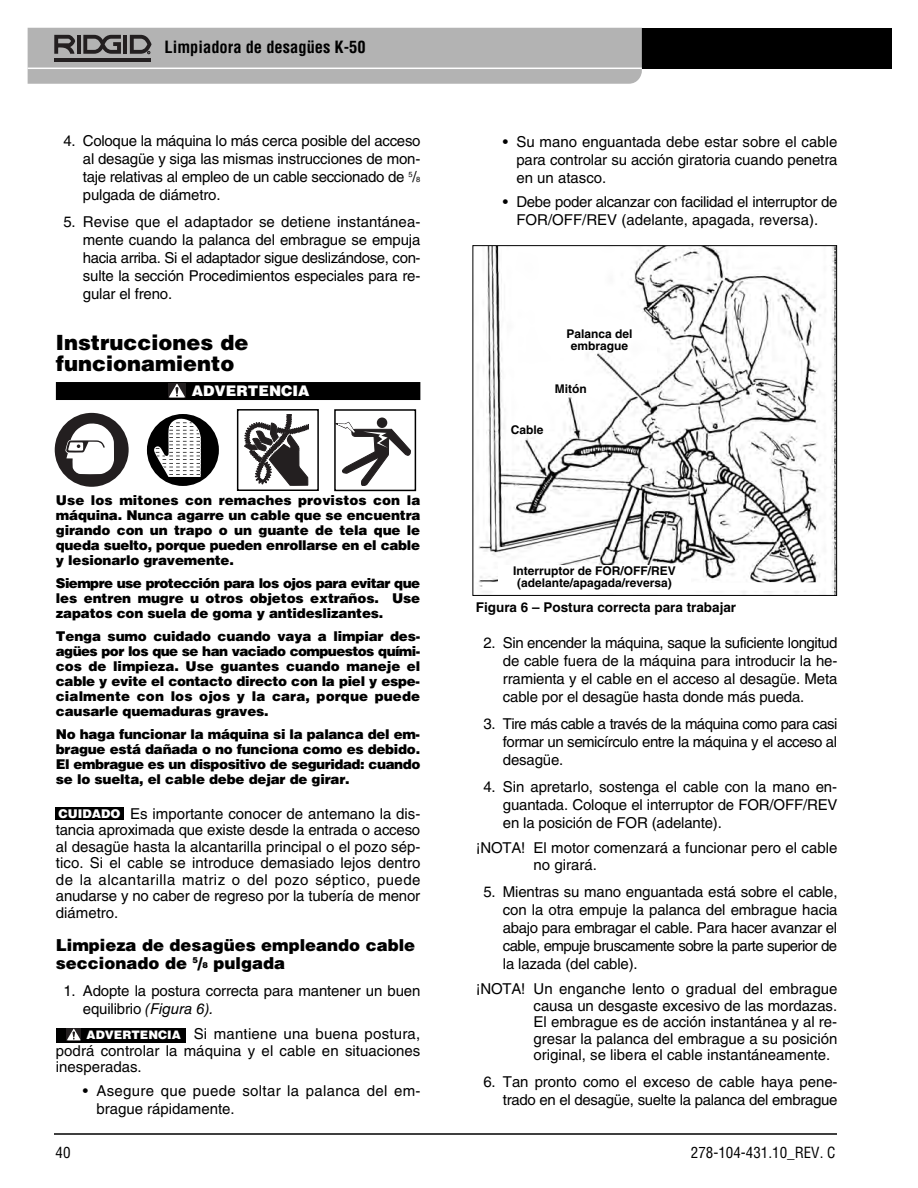
<style>
.page{position:relative;width:918px;height:1188px;background:#fff}
.page>*{position:absolute;margin:0;border:0;box-sizing:border-box;transform-origin:0 0}
.t1{font:900 21px/21px "Helvetica LT Std";color:#000}
.t2{font:900 16.5px/18px "Helvetica LT Std";color:#000}
.t3{font:700 condensed 16.5px "Helvetica LT Std";color:#000}
.t4{font:15px/18px "Helvetica LT Std";letter-spacing:-.01em;color:#000;text-align:justify}
.t5{font:15px/18px "Helvetica LT Std";letter-spacing:.02em;color:#000}
.t6{font:condensed 15px "Helvetica LT Std";color:#000}
.t7{font:900 14.7px "Helvetica LT Std";color:#fff}
.t8{font:900 13.5px/15px "Helvetica LT Std";letter-spacing:-.015em;color:#000;text-align:justify}
.t9{font:700 13.5px "Helvetica LT Std";color:#000}
.t10{font:700 12px/12px "Helvetica LT Std";color:#000;text-align:center}
.t11{font:900 12px "Helvetica LT Std";color:#fff}
.t12{font:900 11.7px "Helvetica LT Std";color:#fff}
.s1{font-size:7.5px}
.s2{font-size:8.25px}
.s3{font-style:italic}
</style>
<div class="page">
<div style="left:56px;top:382px;width:364px;height:18px;background:#000"></div>
<div style="left:168px;top:383px;width:17px;height:14px;background:#231f20"></div>
<svg style="left:169px;top:384px;width:16px;height:13px"></svg>
<hr style="left:54px;top:1133px;width:783px;height:2px;background:#000">
<div style="left:464px;top:28px;width:428px;height:41px;background:#000"></div>
<svg style="left:28px;top:28px;width:614px;height:56px;background:#afafaf"></svg>
<img style="left:478px;top:247px;width:357px;height:347px">
<div style="left:472px;top:245px;width:365px;height:351px;border:1px solid #000"></div>
<div style="left:482px;top:582px;width:339px;height:8px;background:#fff"></div>
<svg style="left:147px;top:414px;width:72px;height:72px"></svg>
<svg style="left:245px;top:415px;width:64px;height:70px"></svg>
<div style="left:237px;top:409px;width:82px;height:82px;border:2px solid #000"></div>
<div style="left:377px;top:418px;width:10px;height:10px;background:#231f20;border-radius:50%"></div>
<svg style="left:337px;top:422px;width:74px;height:64px"></svg>
<div style="left:334px;top:409px;width:82px;height:82px;border:2px solid #000"></div>
<svg style="left:55px;top:413px;width:74px;height:74px"></svg>
<div style="left:55px;top:807px;width:69px;height:13px;background:#000"></div>
<div style="left:56px;top:1028px;width:130px;height:15px;background:#000"></div>
<div style="left:66px;top:1028px;width:15px;height:12px;background:#231f20"></div>
<svg style="left:67px;top:1029px;width:14px;height:11px"></svg>
<div style="left:498px;top:565px;width:193px;height:28px;background:#fff"></div>
<p class="t3" style="left:165px;top:41px;width:203px">Limpiadora de desagües K-50</p>
<p class="t4" style="left:83px;top:133px;width:339px;text-indent:-20px">4. Coloque la máquina lo más cerca posible del acceso al desagüe y siga las mismas instrucciones de mon&shy;taje relativas al empleo de un cable seccionado de <sup>5</sup>/<span class="s1">8 </span>pulgada de diámetro.</p>
<p class="t4" style="left:83px;top:214px;width:339px;text-indent:-20px">5. Revise que el adaptador se detiene instantánea&shy;mente cuando la palanca del embrague se empuja hacia arriba. Si el adaptador sigue deslizándose, con&shy;sulte la sección Procedimientos especiales para re&shy;gular el freno.</p>
<h1 class="t1" style="left:56px;top:334px;width:194px">Instrucciones de funcionamiento</h1>
<p class="t7" style="left:192px;top:386px;width:119px">ADVERTENCIA</p>
<p class="t4" style="left:516px;top:134px;width:323px;text-indent:-14px">• Su mano enguantada debe estar sobre el cable para controlar su acción giratoria cuando penetra en un atasco.</p>
<p class="t4" style="left:503px;top:194px;width:336px;text-align:center">• Debe poder alcanzar con facilidad el interruptor de<br>FOR/OFF/REV (adelante, apagada, reversa).</p>
<p class="t10" style="left:567px;top:329px;width:68px">Palanca del embrague</p>
<p class="t10" style="left:555px;top:384px;width:33px">Mitón</p>
<p class="t10" style="left:511px;top:425px;width:34px">Cable</p>
<p class="t8" style="left:56px;top:494px;width:366px">Use los mitones con remaches provistos con la máquina. Nunca agarre un cable que se encuentra girando con un trapo o un guante de tela que le queda suelto, porque pueden enrollarse en el cable y lesionarlo gravemente.</p>
<p class="t8" style="left:56px;top:577px;width:366px">Siempre use protección para los ojos para evitar que les entren mugre u otros objetos extraños. Use zapatos con suela de goma y antideslizantes.</p>
<p class="t8" style="left:56px;top:630px;width:366px">Tenga sumo cuidado cuando vaya a limpiar des - agües por los que se han vaciado compuestos quími&shy;cos de limpieza. Use guantes cuando maneje el cable y evite el contacto directo con la piel y espe&shy;cialmente con los ojos y la cara, porque puede causarle quemaduras graves.</p>
<p class="t8" style="left:56px;top:728px;width:366px">No haga funcionar la máquina si la palanca del em&shy;brague está dañada o no funciona como es debido.<br>El embrague es un dispositivo de seguridad: cuando se lo suelta, el cable debe dejar de girar.</p>
<p class="t4" style="left:56px;top:807px;width:366px;line-height:16.5px;text-indent:74px">Es importante conocer de antemano la dis&shy;tancia aproximada que existe desde la entrada o acceso al desagüe hasta la alcantarilla principal o el pozo sép&shy;tico. Si el cable se introduce demasiado lejos dentro de la alcantarilla matriz o del pozo séptico, puede anudarse y no caber de regreso por la tubería de menor diámetro.</p>
<p class="t2" style="left:56px;top:937px;width:361px">Limpieza de desagües empleando cable seccionado de <sup>5</sup>/<span class="s2">8</span> pulgada</p>
<p class="t4" style="left:83px;top:983px;width:339px;text-indent:-20px">1. Adopte la postura correcta para mantener un buen equilibrio <span class="s3">(Figura 6).</span></p>
<p class="t4" style="left:56px;top:1027px;width:366px;line-height:16.5px;text-indent:138px">Si mantiene una buena postura, podrá controlar la máquina y el cable en situaciones ines peradas.</p>
<p class="t5" style="left:96px;top:1084px;width:326px;text-indent:-14px">• Asegure que puede soltar la palanca del em&shy;brague rápidamente.</p>
<p class="t6" style="left:56px;top:1146px;width:16px">40</p>
<p class="t6" style="left:691px;top:1146px;width:146px">278-104-431.10_REV. C</p>
<p class="t10" style="left:513px;top:566px;width:164px">Interruptor de FOR/OFF/REV (adelante/apagada/reversa)</p>
<p class="t9" style="left:476px;top:602px;width:262px">Figura 6 – Postura correcta para trabajar</p>
<p class="t4" style="left:503px;top:635px;width:336px;text-indent:-20px">2. Sin encender la máquina, saque la suficiente longitud de cable fuera de la máquina para introducir la he - rramienta y el cable en el acceso al desagüe. Meta cable por el desagüe hasta donde más pueda.</p>
<p class="t4" style="left:503px;top:716px;width:336px;text-indent:-20px">3. Tire más cable a través de la máquina como para casi formar un semicírculo entre la máquina y el acceso al desagüe.</p>
<p class="t4" style="left:503px;top:779px;width:336px;text-indent:-20px">4. Sin apretarlo, sostenga el cable con la mano en&shy;guantada. Coloque el interruptor de FOR/OFF/REV en la posición de FOR (adelante).</p>
<p class="t4" style="left:534px;top:841px;width:305px;line-height:16.5px;text-indent:-58px">¡NOTA! El motor comenzará a funcionar pero el cable no girará.</p>
<p class="t4" style="left:503px;top:884px;width:336px;text-indent:-20px">5. Mientras su mano enguantada está sobre el cable, con la otra empuje la palanca del embrague hacia abajo para embragar el cable. Para hacer avanzar el cable, empuje bruscamente sobre la parte superior de la lazada (del cable).</p>
<p class="t4" style="left:534px;top:982px;width:305px;line-height:16.5px;text-indent:-58px">¡NOTA! Un enganche lento o gradual del embrague causa un desgaste excesivo de las mordazas.<br>El embrague es de acción instantánea y al re&shy;gresar la palanca del embrague a su posición original, se libera el cable instantáneamente.</p>
<p class="t4" style="left:483px;top:1074px;width:356px;text-align:right">6. Tan pronto como el exceso de cable haya pene&shy;trado en el desagüe, suelte la palanca del embrague</p>
<p class="t11" style="left:59px;top:809px;width:64px">CUIDADO</p>
<p class="t12" style="left:87px;top:1031px;width:96px">ADVERTENCIA</p>
</div>
